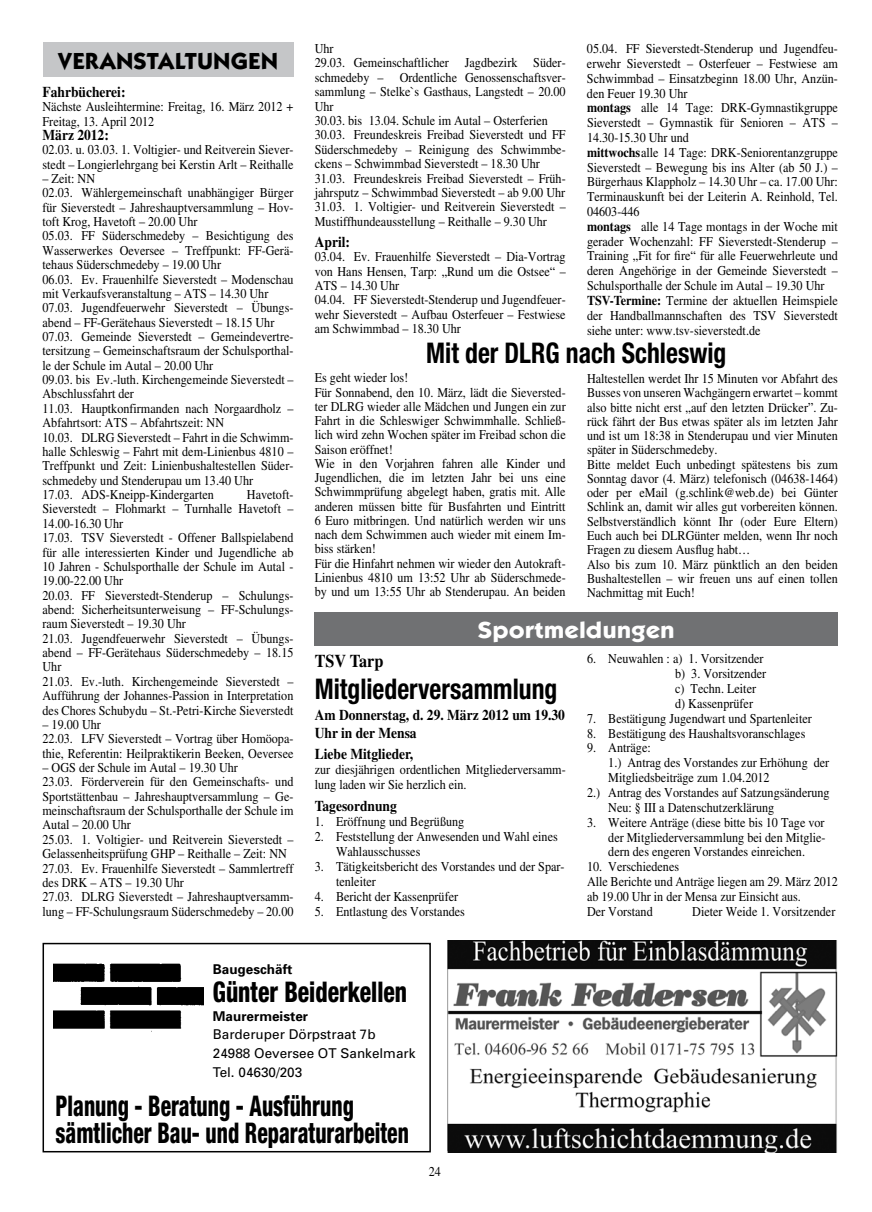
<style>
.page{position:relative;width:872px;height:1212px;background:#fff}
.page>*{position:absolute;margin:0;border:0;box-sizing:border-box;transform-origin:0 0}
.t1{font:800 condensed 28.5px/27px "Helvetica Neue";color:#000;scale:.76 1}
.t2{font:700 condensed 28.5px "Helvetica Neue";color:#000;scale:.9 1}
.t3{font:800 condensed 28.5px "Helvetica Neue";color:#000;scale:.83 1}
.t4{font:700 24px "Kabel Itc T";color:#000}
.t5{font:700 24px "Kabel Itc T";color:#fff;scale:1.1 1}
.t6{font:700 18px "Times";color:#000;scale:.9 1}
.t7{font:700 15px/17.2px "Times";color:#000;scale:.9 1}
.t8{font:13.5px/14.4px "Times";color:#000;scale:.9 1}
.t9{font:13.5px/18.8px "Univers";color:#000}
.t10{font:700 13.5px "Univers";color:#000}
.s1{font-weight:700}
</style>
<div class="page">
<div style="left:315px;top:612px;width:523px;height:33px;background:#707173"></div>
<div style="left:43px;top:943px;width:388px;height:209px;border:2px solid #000"></div>
<img style="left:53px;top:963px;width:150px;height:68px">
<img style="left:448px;top:941px;width:390px;height:211px">
<div style="left:43px;top:43px;width:250px;height:34px;background:#c5c6c8"></div>
<p class="t8" style="left:587px;top:41px;width:280px;line-height:14.9px">05.04. FF Sieverstedt-Stenderup und Jugendfeu&shy;erwehr Sieverstedt – Osterfeuer – Festwiese am Schwimmbad – Einsatzbeginn 18.00 Uhr, Anzün&shy;den Feuer 19.30 Uhr<br><span class="s1">montags</span> alle 14 Tage: DRK-Gymnastikgruppe Sieverstedt – Gymnastik für Senioren – ATS – 14.30-15.30 Uhr und<br><span class="s1">mittwochs</span>alle 14 Tage: DRK-Seniorentanzgruppe Sieverstedt – Bewegung bis ins Alter (ab 50 J.) – Bürgerhaus Klappholz – 14.30 Uhr – ca. 17.00 Uhr:<br>Terminauskunft bei der Leiterin A. Reinhold, Tel.<br>04603-446<br><span class="s1">montags</span> alle 14 Tage montags in der Woche mit gerader Wochenzahl: FF Sieverstedt-Stenderup – Training „Fit for fire“ für alle Feuerwehrleute und deren Angehörige in der Gemeinde Sieverstedt – Schulsporthalle der Schule im Autal – 19.30 Uhr <span class="s1">TSV-Termine:</span> Termine der aktuellen Heimspiele der Handballmannschaften des TSV Sieverstedt siehe unter: www.tsv-sieverstedt.de</p>
<h1 class="t2" style="left:426px;top:336px;width:335px">Mit der DLRG nach Schleswig</h1>
<p class="t8" style="left:315px;top:370px;width:280px">Es geht wieder los!<br>Für Sonnabend, den 10. März, lädt die Sieversted&shy;ter DLRG wieder alle Mädchen und Jungen ein zur Fahrt in die Schleswiger Schwimmhalle. Schließ&shy;lich wird zehn Wochen später im Freibad schon die Saison eröffnet!<br>Wie in den Vorjahren fahren alle Kinder und Jugendlichen, die im letzten Jahr bei uns eine Schwimmprüfung abgelegt haben, gratis mit. Alle anderen müssen bitte für Busfahrten und Eintritt 6 Euro mitbringen. Und natürlich werden wir uns nach dem Schwimmen auch wieder mit einem Im&shy;biss stärken!<br>Für die Hinfahrt nehmen wir wieder den Autokraft-Linienbus 4810 um 13:52 Uhr ab Süderschmede&shy;by und um 13:55 Uhr ab Stenderupau. An beiden</p>
<p class="t8" style="left:587px;top:371px;width:280px">Haltestellen werdet Ihr 15 Minuten vor Abfahrt des Busses von unseren Wachgängern erwartet – kommt also bitte nicht erst „auf den letzten Drücker”. Zu&shy;rück fährt der Bus etwas später als im letzten Jahr und ist um 18:38 in Stenderupau und vier Minuten später in Süderschmedeby.<br>Bitte meldet Euch unbedingt spätestens bis zum Sonntag davor (4. März) telefonisch (04638-1464) oder per eMail (g.schlink@web.de) bei Günter Schlink an, damit wir alles gut vorbereiten können.<br>Selbstverständlich könnt Ihr (oder Eure Eltern)<br>Euch auch bei DLRGünter melden, wenn Ihr noch Fragen zu diesem Ausflug habt…<br>Also bis zum 10. März pünktlich an den beiden Bushaltestellen – wir freuen uns auf einen tollen Nachmittag mit Euch!</p>
<h2 class="t4" style="left:58px;top:46px;width:222px">VERANSTALTUNGEN</h2>
<p class="t8" style="left:315px;top:41px;width:280px">Uhr<br>29.03. Gemeinschaftlicher Jagdbezirk Süder&shy;schmedeby – Ordentliche Genossenschaftsver&shy;sammlung – Stelke`s Gasthaus, Langstedt – 20.00<br>Uhr<br>30.03. bis 13.04. Schule im Autal – Osterferien 30.03. Freundeskreis Freibad Sieverstedt und FF Süderschmedeby – Reinigung des Schwimmbe&shy;ckens – Schwimmbad Sieverstedt – 18.30 Uhr 31.03. Freundeskreis Freibad Sieverstedt – Früh&shy;jahrsputz – Schwimmbad Sieverstedt – ab 9.00 Uhr 31.03. 1. Voltigier- und Reitverein Sieverstedt – Mustiffhundeausstellung – Reithalle – 9.30 Uhr</p>
<p class="t7" style="left:315px;top:233px;width:41px">April:</p>
<p class="t8" style="left:315px;top:249px;width:280px">03.04. Ev. Frauenhilfe Sieverstedt – Dia-Vortrag von Hans Hensen, Tarp: „Rund um die Ostsee“ – ATS – 14.30 Uhr<br>04.04. FF Sieverstedt-Stenderup und Jugendfeuer&shy;wehr Sieverstedt – Aufbau Osterfeuer – Festwiese am Schwimmbad – 18.30 Uhr</p>
<p class="t7" style="left:43px;top:83px;width:94px">Fahrbücherei:</p>
<p class="t8" style="left:43px;top:99px;width:280px">Nächste Ausleihtermine: Freitag, 16. März 2012 +<br>Freitag, 13. April 2012</p>
<p class="t7" style="left:43px;top:126px;width:75px">März 2012:</p>
<p class="t8" style="left:43px;top:142px;width:280px">02.03. u. 03.03. 1. Voltigier- und Reitverein Siever&shy;stedt – Longierlehrgang bei Kerstin Arlt – Reithalle</p>
<p class="t8" style="left:43px;top:171px;width:280px">– Zeit: NN<br>02.03. Wählergemeinschaft unabhängiger Bürger für Sieverstedt – Jahreshauptversammlung – Hov&shy;toft Krog, Havetoft – 20.00 Uhr<br>05.03. FF Süderschmedeby – Besichtigung des Wasserwerkes Oeversee – Treffpunkt: FF-Gerä&shy;tehaus Süderschmedeby – 19.00 Uhr<br>06.03. Ev. Frauenhilfe Sieverstedt – Modenschau mit Verkaufsveranstaltung – ATS – 14.30 Uhr 07.03. Jugendfeuerwehr Sieverstedt – Übungs&shy;abend – FF-Gerätehaus Sieverstedt – 18.15 Uhr 07.03. Gemeinde Sieverstedt – Gemeindevertre&shy;tersitzung – Gemeinschaftsraum der Schulsporthal&shy;le der Schule im Autal – 20.00 Uhr<br>09.03. bis Ev.-luth. Kirchengemeinde Sieverstedt – Abschlussfahrt der<br>11.03. Hauptkonfirmanden nach Norgaardholz – Abfahrtsort: ATS – Abfahrtszeit: NN<br>10.03. DLRG Sieverstedt – Fahrt in die Schwimm&shy;halle Schleswig – Fahrt mit dem-Linienbus 4810 – Treffpunkt und Zeit: Linienbushaltestellen Süder&shy;schmedeby und Stenderupau um 13.40 Uhr<br>17.03. ADS-Kneipp-Kindergarten</p>
<p class="t8" style="left:43px;top:487px;width:280px;text-indent:204px">Havetoft-Sieverstedt – Flohmarkt – Turnhalle Havetoft – 14.00-16.30 Uhr<br>17.03. TSV Sieverstedt - Offener Ballspielabend für alle interessierten Kinder und Jugendliche ab 10 Jahren - Schulsporthalle der Schule im Autal - 19.00-22.00 Uhr<br>20.03. FF Sieverstedt-Stenderup – Schulungs&shy;abend: Sicherheitsunterweisung – FF-Schulungs&shy;raum Sieverstedt – 19.30 Uhr<br>21.03. Jugendfeuerwehr Sieverstedt – Übungs&shy;abend – FF-Gerätehaus Süderschmedeby – 18.15<br>Uhr<br>21.03. Ev.-luth. Kirchengemeinde Sieverstedt – Aufführung der Johannes-Passion in Interpretation des Chores Schubydu – St.-Petri-Kirche Sieverstedt</p>
<p class="t8" style="left:43px;top:717px;width:280px">– 19.00 Uhr<br>22.03. LFV Sieverstedt – Vortrag über Homöopa&shy;thie, Referentin: Heilpraktikerin Beeken, Oeversee</p>
<p class="t8" style="left:43px;top:760px;width:280px">– OGS der Schule im Autal – 19.30 Uhr<br>23.03. Förderverein für den Gemeinschafts- und Sportstättenbau – Jahreshauptversammlung – Ge&shy;meinschaftsraum der Schulsporthalle der Schule im Autal – 20.00 Uhr<br>25.03. 1. Voltigier- und Reitverein Sieverstedt – Gelassenheitsprüfung GHP – Reithalle – Zeit: NN 27.03. Ev. Frauenhilfe Sieverstedt – Sammlertreff des DRK – ATS – 19.30 Uhr<br>27.03. DLRG Sieverstedt – Jahreshauptversamm&shy;lung – FF-Schulungsraum Süderschmedeby – 20.00</p>
<h2 class="t5" style="left:478px;top:615px;width:180px">SPORTMELDUNGEN</h2>
<p class="t8" style="left:675px;top:651px;width:103px;line-height:14.9px;text-indent:-88px">6. Neuwahlen : a) 1. Vorsitzender b) 3. Vorsitzender c) Techn. Leiter d) Kassenprüfer</p>
<p class="t8" style="left:587px;top:711px;width:251px">7. Bestätigung Jugendwart und Spartenleiter</p>
<p class="t8" style="left:587px;top:726px;width:244px">8. Bestätigung des Haushaltsvoranschlages</p>
<p class="t8" style="left:587px;top:741px;width:72px">9. Anträge:</p>
<p class="t8" style="left:608px;top:755px;width:247px">1.) Antrag des Vorstandes zur Erhöhung der</p>
<p class="t8" style="left:608px;top:770px;width:181px">Mitgliedsbeiträge zum 1.04.2012</p>
<p class="t8" style="left:587px;top:785px;width:271px">2.) Antrag des Vorstandes auf Satzungsänderung</p>
<p class="t8" style="left:608px;top:800px;width:186px">Neu: § III a Datenschutzerklärung</p>
<p class="t8" style="left:608px;top:815px;width:243px;line-height:14.9px;text-align:justify;text-indent:-21px">3. Weitere Anträge (diese bitte bis 10 Tage vor der Mitgliederversammlung bei den Mitglie&shy;dern des engeren Vorstandes einreichen.</p>
<p class="t8" style="left:587px;top:859px;width:280px;line-height:14.9px">10. Verschiedenes<br>Alle Berichte und Anträge liegen am 29. März 2012 ab 19.00 Uhr in der Mensa zur Einsicht aus.<br>Der Vorstand</p>
<h3 class="t6" style="left:315px;top:650px;width:78px">TSV Tarp</h3>
<h1 class="t2" style="left:315px;top:671px;width:271px">Mitgliederversammlung</h1>
<p class="t7" style="left:315px;top:706px;width:279px">Am Donnerstag, d. 29. März 2012 um 19.30<br>Uhr in der Mensa</p>
<p class="t7" style="left:315px;top:745px;width:111px">Liebe Mitglieder,</p>
<p class="t8" style="left:315px;top:762px;width:280px;line-height:15px">zur diesjährigen ordentlichen Mitgliederversamm&shy;lung laden wir Sie herzlich ein.</p>
<p class="t7" style="left:315px;top:797px;width:93px">Tagesordnung</p>
<p class="t8" style="left:315px;top:814px;width:168px">1. Eröffnung und Begrüßung</p>
<p class="t8" style="left:336px;top:828px;width:248px;line-height:15px;text-indent:-21px">2. Feststellung der Anwesenden und Wahl eines<br>Wahlausschusses</p>
<p class="t8" style="left:336px;top:859px;width:255px;line-height:15px;text-indent:-21px">3. Tätigkeitsbericht des Vorstandes und der Spar&shy;tenleiter</p>
<p class="t8" style="left:315px;top:889px;width:161px">4. Bericht der Kassenprüfer</p>
<p class="t8" style="left:315px;top:904px;width:168px">5. Entlastung des Vorstandes</p>
<p class="t8" style="left:692px;top:904px;width:160px">Dieter Weide 1. Vorsitzender</p>
<p class="t10" style="left:213px;top:960px;width:81px">Baugeschäft</p>
<h1 class="t3" style="left:213px;top:974px;width:236px">Günter Beiderkellen</h1>
<p class="t10" style="left:213px;top:1007px;width:97px">Maurermeister</p>
<p class="t9" style="left:213px;top:1025px;width:204px">Barderuper Dörpstraat 7b<br>24988 Oeversee OT Sankelmark<br>Tel. 04630/203</p>
<h1 class="t1" style="left:55px;top:1092px;width:466px">Planung - Beratung - Ausführung sämtlicher Bau- und Reparaturarbeiten</h1>
<p class="t8" style="left:429px;top:1164px;width:15px">24</p>
</div>
